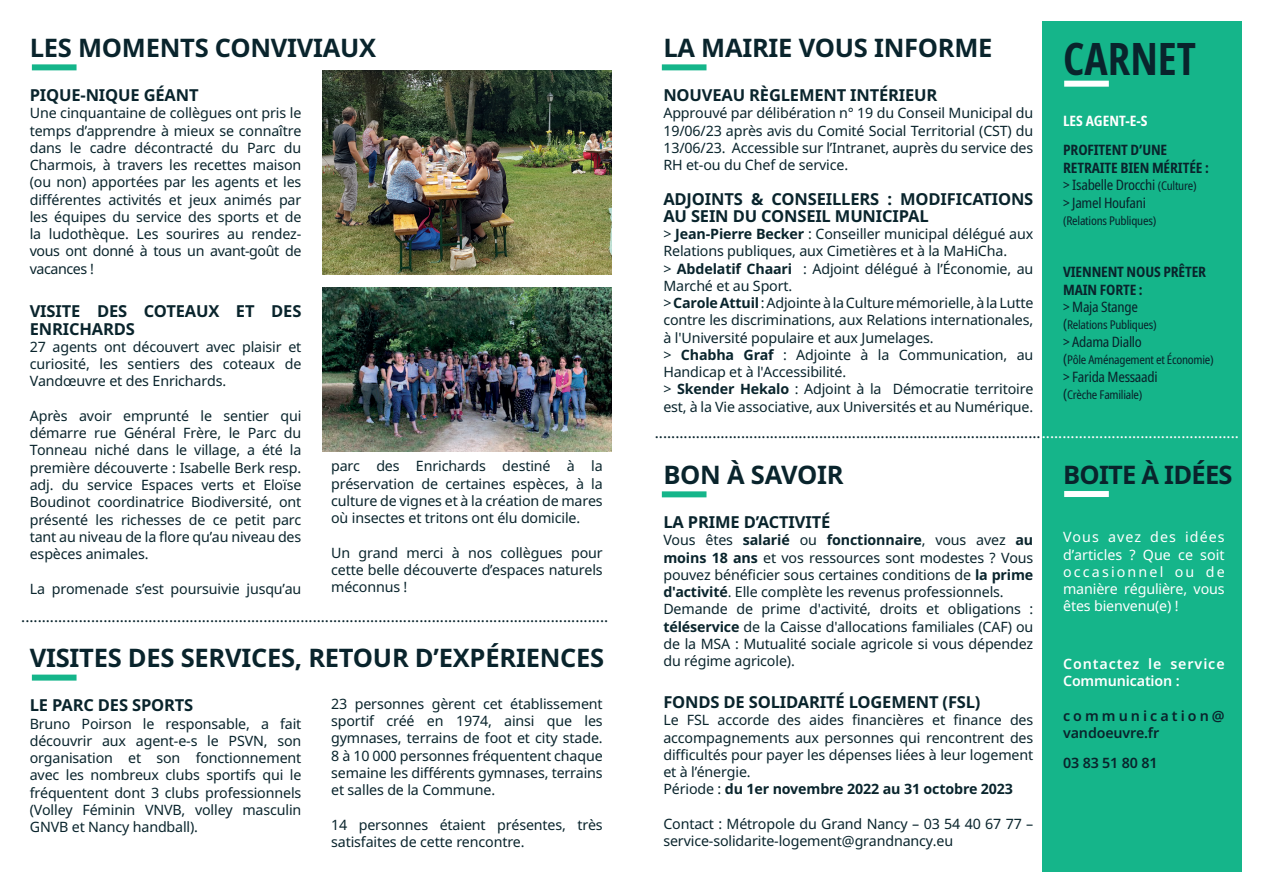
<style>
.page{position:relative;width:1263px;height:893px;background:#fff}
.page>*{position:absolute;margin:0;border:0;box-sizing:border-box;transform-origin:0 0}
.t1{font:700 condensed 44.55px "Noto Sans";color:#09242c;scale:.91 1}
.t2{font:700 25.5px "Noto Sans";letter-spacing:-.01em;color:#09242c}
.t3{font:700 25.5px "Noto Sans";letter-spacing:-.03em;color:#09242c}
.t4{font:18px "Minion Pro";color:#09242c}
.t5{font:700 16.5px/17.2px "Noto Sans";letter-spacing:-.01em;color:#09242c}
.t6{font:14.25px/17.2px "Noto Sans";letter-spacing:-.01em;color:#09242c;text-align:justify}
.t7{font:700 condensed 14.25px/17.4px "Noto Sans";letter-spacing:-.01em;color:#09242c}
.t8{font:14.25px/17.2px "Noto Sans";letter-spacing:-.01em;color:#fff;text-align:justify}
.t9{font:condensed 14.25px "Noto Sans";letter-spacing:-.02em;color:#09242c}
.t10{font:600 14.25px/17.2px "Noto Sans";letter-spacing:.065em;color:#fff}
.t11{font:600 14.25px/17.2px "Noto Sans";letter-spacing:.215em;color:#09242c}
.t12{font:700 condensed 14.25px "Noto Sans";color:#fff}
.t13{font:600 14.25px "Noto Sans";letter-spacing:-.01em;color:#09242c}
.t14{font:condensed 12px "Noto Sans";letter-spacing:-.02em;color:#09242c}
.s1{font-weight:700}
.s2{font-weight:400}
.s3{font-weight:400;font-size:12px}
.s4{font-size:14.25px}
.s5{color:#fff}
</style>
<div class="page">
<div style="left:1042px;top:21px;width:200px;height:431px;background:#15b58a"></div>
<div style="left:1064px;top:81px;width:45px;height:6px;background:#fff"></div>
<div style="left:32px;top:64px;width:45px;height:6px;background:#15b58a"></div>
<img style="left:323px;top:71px;width:288px;height:203px">
<img style="left:323px;top:287px;width:288px;height:165px">
<div style="left:32px;top:675px;width:45px;height:6px;background:#15b58a"></div>
<div style="left:662px;top:64px;width:44px;height:6px;background:#15b58a"></div>
<div style="left:662px;top:491px;width:44px;height:6px;background:#15b58a"></div>
<div style="left:1042px;top:448px;width:200px;height:424px;background:#15b58a"></div>
<div style="left:1064px;top:491px;width:45px;height:6px;background:#fff"></div>
<h2 class="t2" style="left:30px;top:33px;width:348px">LES MOMENTS CONVIVIAUX</h2>
<h2 class="t2" style="left:663px;top:33px;width:331px">LA MAIRIE VOUS INFORME</h2>
<h1 class="t1" style="left:1063px;top:26px;width:147px">CARNET</h1>
<p class="t5" style="left:663px;top:87px;width:276px">NOUVEAU RÈGLEMENT INTÉRIEUR</p>
<p class="t6" style="left:663px;top:104px;width:371px">Approuvé par délibération n° 19 du Conseil Municipal du 19/06/23 après avis du Comité Social Territorial (CST) du 13/06/23. Accessible sur l’Intranet, auprès du service des RH et-ou du Chef de service.</p>
<p class="t5" style="left:663px;top:190px;width:371px">ADJOINTS &amp; CONSEILLERS : MODIFICATIONS<br>AU SEIN DU CONSEIL MUNICIPAL</p>
<p class="t6" style="left:663px;top:225px;width:371px;text-align:left">&gt; <span class="s1">Jean-Pierre Becker</span> : Conseiller municipal délégué aux Relations publiques, aux Cimetières et à la MaHiCha.<br>&gt; <span class="s1">Abdelatif Chaari</span> : Adjoint délégué à l’Économie, au Marché et au Sport.<br>&gt; <span class="s1">Carole Attuil</span> : Adjointe à la Culture mémorielle, à la Lutte contre les discriminations, aux Relations internationales, à l'Université populaire et aux Jumelages.<br>&gt; <span class="s1">Chabha Graf</span> : Adjointe à la Communication, au Handicap et à l'Accessibilité.<br>&gt; <span class="s1">Skender Hekalo</span> : Adjoint à la Démocratie territoire est, à la Vie associative, aux Universités et au Numérique.</p>
<p class="t5" style="left:30px;top:87px;width:170px">PIQUE-NIQUE GÉANT</p>
<p class="t6" style="left:30px;top:104px;width:273px">Une cinquantaine de collègues ont pris le temps d’apprendre à mieux se connaître dans le cadre décontracté du Parc du Charmois, à travers les recettes maison (ou non) apportées par les agents et les différentes activités et jeux animés par les équipes du service des sports et de la ludothèque. Les sourires au rendez&shy;vous ont donné à tous un avant-goût de vacances !</p>
<p class="t12" style="left:1063px;top:111px;width:86px">LES AGENT-E-S</p>
<p class="t7" style="left:1063px;top:142px;width:147px">PROFITENT D’UNE<br>RETRAITE BIEN MÉRITÉE : <span class="s2">&gt; Isabelle Drocchi</span> <span class="s3">(Culture)<br></span><span class="s2">&gt; Jamel Houfani</span></p>
<p class="t14" style="left:1063px;top:212px;width:95px">(Relations Publiques)</p>
<p class="t7" style="left:1063px;top:264px;width:145px">VIENNENT NOUS PRÊTER<br>MAIN FORTE :</p>
<p class="t9" style="left:1063px;top:297px;width:76px">&gt; Maja Stange</p>
<p class="t14" style="left:1063px;top:317px;width:95px"><span class="s4">(</span>Relations Publiques)</p>
<p class="t9" style="left:1063px;top:332px;width:80px">&gt; Adama Diallo</p>
<p class="t14" style="left:1063px;top:352px;width:152px"><span class="s4">(</span>Pôle Aménagement et Économie)</p>
<p class="t9" style="left:1063px;top:367px;width:96px">&gt; Farida Messaadi</p>
<p class="t14" style="left:1063px;top:386px;width:81px"><span class="s4">(</span>Crèche Familiale)</p>
<p class="t5" style="left:30px;top:303px;width:273px">VISITE DES COTEAUX ET DES<br>ENRICHARDS</p>
<p class="t6" style="left:30px;top:338px;width:273px">27 agents ont découvert avec plaisir et curiosité, les sentiers des coteaux de Vandœuvre et des Enrichards.</p>
<p class="t6" style="left:30px;top:407px;width:273px">Après avoir emprunté le sentier qui démarre rue Général Frère, le Parc du Tonneau niché dans le village, a été la première découverte : Isabelle Berk resp. adj. du service Espaces verts et Eloïse Boudinot coordinatrice Biodiversité, ont présenté les richesses de ce petit parc tant au niveau de la flore qu’au niveau des espèces animales.</p>
<p class="t6" style="left:30px;top:579px;width:273px">La promenade s’est poursuivie jusqu’au</p>
<p class="t4" style="left:655px;top:420px;width:585px">..............................................................................................<span class="s5">................................................</span></p>
<h2 class="t2" style="left:663px;top:460px;width:182px">BON À SAVOIR</h2>
<h2 class="t3" style="left:1063px;top:460px;width:171px">BOITE À IDÉES</h2>
<p class="t6" style="left:331px;top:457px;width:273px">parc des Enrichards destiné à la préservation de certaines espèces, à la culture de vignes et à la création de mares où insectes et tritons ont élu domicile.</p>
<p class="t6" style="left:331px;top:543px;width:273px">Un grand merci à nos collègues pour cette belle découverte d’espaces naturels méconnus !</p>
<p class="t5" style="left:663px;top:514px;width:168px">LA PRIME D’ACTIVITÉ</p>
<p class="t6" style="left:663px;top:531px;width:371px;text-align:left">Vous êtes <span class="s1">salarié</span> ou <span class="s1">fonctionnaire</span>, vous avez <span class="s1">au moins 18 ans</span> et vos ressources sont modestes ? Vous pouvez bénéficier sous certaines conditions de <span class="s1">la prime d'activité</span>. Elle complète les revenus professionnels.<br>Demande de prime d'activité, droits et obligations : <span class="s1">téléservice</span> de la Caisse d'allocations familiales (CAF) ou de la MSA : Mutualité sociale agricole si vous dépendez du régime agricole).</p>
<p class="t5" style="left:663px;top:694px;width:319px">FONDS DE SOLIDARITÉ LOGEMENT (FSL)</p>
<p class="t6" style="left:663px;top:711px;width:371px;text-align:left">Le FSL accorde des aides financières et finance des accompagnements aux personnes qui rencontrent des difficultés pour payer les dépenses liées à leur logement et à l’énergie.<br>Période : <span class="s1">du 1er novembre 2022 au 31 octobre 2023</span></p>
<p class="t6" style="left:663px;top:815px;width:371px">Contact : Métropole du Grand Nancy – 03 54 40 67 77 – service-solidarite-logement@grandnancy.eu</p>
<p class="t8" style="left:1063px;top:528px;width:163px">Vous avez des idées d’articles ? Que ce soit occasionnel ou de manière régulière, vous êtes bienvenu(e) !</p>
<p class="t4" style="left:21px;top:604px;width:588px">...............................................................................................................................................</p>
<h2 class="t2" style="left:30px;top:643px;width:576px">VISITES DES SERVICES, RETOUR D’EXPÉRIENCES</h2>
<p class="t10" style="left:1063px;top:655px;width:163px">Contactez le service<br>Communication :</p>
<p class="t11" style="left:1063px;top:707px;width:163px">communication@ vandoeuvre.fr</p>
<p class="t13" style="left:1063px;top:755px;width:96px">03 83 51 80 81</p>
<p class="t6" style="left:331px;top:695px;width:273px">23 personnes gèrent cet établissement sportif créé en 1974, ainsi que les gymnases, terrains de foot et city stade.<br>8 à 10 000 personnes fréquentent chaque semaine les différents gymnases, terrains et salles de la Commune.</p>
<p class="t6" style="left:331px;top:815px;width:273px">14 personnes étaient présentes, très satisfaites de cette rencontre.</p>
<p class="t5" style="left:30px;top:697px;width:165px">LE PARC DES SPORTS</p>
<p class="t6" style="left:30px;top:714px;width:273px">Bruno Poirson le responsable, a fait découvrir aux agent-e-s le PSVN, son organisation et son fonctionnement avec les nombreux clubs sportifs qui le fréquentent dont 3 clubs professionnels (Volley Féminin VNVB, volley masculin GNVB et Nancy handball).</p>
</div>
